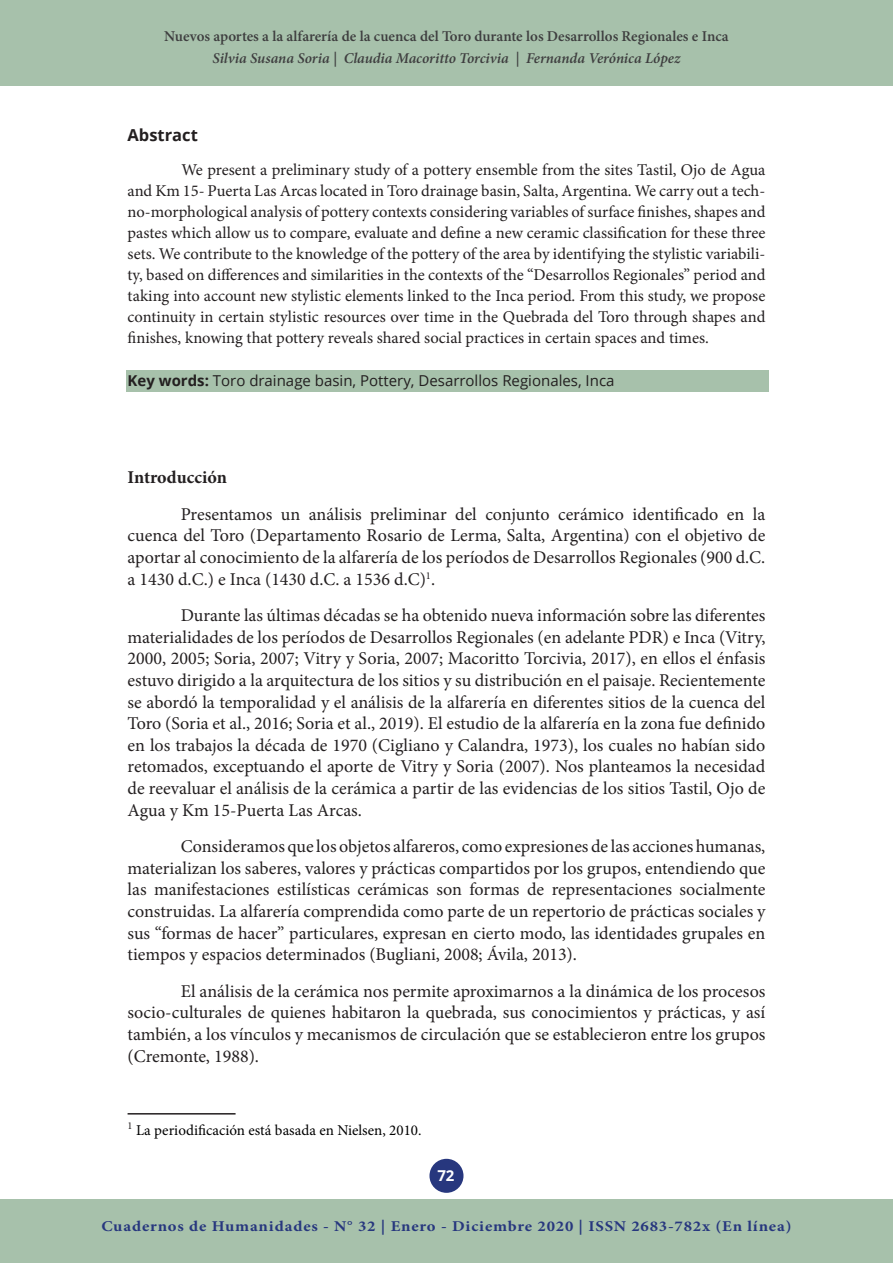
<style>
.page{position:relative;width:893px;height:1263px;background:#fff}
.page>*{position:absolute;margin:0;border:0;box-sizing:border-box;transform-origin:0 0}
.t1{font:18px/21.6px "Minion Pro";color:#231f20;text-align:justify}
.t2{font:700 18px "Minion Pro";letter-spacing:-.005em;color:#231f20}
.t3{font:16.5px/21px "Minion Pro";letter-spacing:-.005em;color:#231f20;text-align:justify}
.t4{font:700 16.5px "Open Sans";color:#231f20}
.t5{font:600 15px "Minion Pro";color:#3e3e3f}
.t6{font:700 15px "Minion Pro";letter-spacing:.05em;color:#27377e;scale:1.11 1}
.t7{font:italic 600 15px "Minion Pro";letter-spacing:-.005em;color:#3e3e3f}
.t8{font:15px "Open Sans";color:#231f20}
.t9{font:15px "Minion Pro";color:#000}
.t10{font:700 15px "Open Sans";color:#fff}
.s1{font-weight:700}
</style>
<div class="page">
<div style="left:429px;top:1159px;width:34px;height:34px;background:#27377e;border-radius:50%"></div>
<div style="left:0;top:0;width:893px;height:85px;background:#a7c1ab"></div>
<div style="left:0;top:1199px;width:893px;height:64px;background:#a7c1ab"></div>
<div style="left:126px;top:371px;width:642px;height:21px;background:#a7c1ab"></div>
<hr style="left:128px;top:1113px;width:108px;height:1px;background:#231f20">
<p class="t5" style="left:164px;top:26px;width:566px">Nuevos aportes a la alfarería de la cuenca del Toro durante los Desarrollos Regionales e Inca</p>
<p class="t7" style="left:213px;top:48px;width:469px">Silvia Susana Soria | Claudia Macoritto Torcivia | Fernanda Verónica López</p>
<p class="t4" style="left:128px;top:124px;width:72px">Abstract</p>
<p class="t3" style="left:128px;top:159px;width:639px;text-indent:54px">We present a preliminary study of a pottery ensemble from the sites Tastil, Ojo de Agua and Km 15- Puerta Las Arcas located in Toro drainage basin, Salta, Argentina. We carry out a tech&shy;no-morphological analysis of pottery contexts considering variables of surface finishes, shapes and pastes which allow us to compare, evaluate and define a new ceramic classification for these three sets. We contribute to the knowledge of the pottery of the area by identifying the stylistic variabili&shy;ty, based on differences and similarities in the contexts of the “Desarrollos Regionales” period and taking into account new stylistic elements linked to the Inca period. From this study, we propose continuity in certain stylistic resources over time in the Quebrada del Toro through shapes and finishes, knowing that pottery reveals shared social practices in certain spaces and times.</p>
<p class="t8" style="left:128px;top:371px;width:488px"><span class="s1">Key words:</span> Toro drainage basin, Pottery, Desarrollos Regionales, Inca</p>
<p class="t2" style="left:128px;top:465px;width:101px">Introducción</p>
<p class="t1" style="left:128px;top:503px;width:639px;text-indent:53px">Presentamos un análisis preliminar del conjunto cerámico identificado en la cuenca del Toro (Departamento Rosario de Lerma, Salta, Argentina) con el objetivo de aportar al conocimiento de la alfarería de los períodos de Desarrollos Regionales (900 d.C. a 1430 d.C.) e Inca (1430 d.C. a 1536 d.C)<sup>1</sup>.</p>
<p class="t1" style="left:128px;top:605px;width:639px;text-indent:53px">Durante las últimas décadas se ha obtenido nueva información sobre las diferentes materialidades de los períodos de Desarrollos Regionales (en adelante PDR) e Inca (Vitry, 2000, 2005; Soria, 2007; Vitry y Soria, 2007; Macoritto Torcivia, 2017), en ellos el énfasis estuvo dirigido a la arquitectura de los sitios y su distribución en el paisaje. Recientemente se abordó la temporalidad y el análisis de la alfarería en diferentes sitios de la cuenca del Toro (Soria et al., 2016; Soria et al., 2019). El estudio de la alfarería en la zona fue definido en los trabajos la década de 1970 (Cigliano y Calandra, 1973), los cuales no habían sido retomados, exceptuando el aporte de Vitry y Soria (2007). Nos planteamos la necesidad de reevaluar el análisis de la cerámica a partir de las evidencias de los sitios Tastil, Ojo de Agua y Km 15-Puerta Las Arcas.</p>
<p class="t1" style="left:128px;top:836px;width:640px;text-indent:53px">Consideramos que los objetos alfareros, como expresiones de las acciones humanas, materializan los saberes, valores y prácticas compartidos por los grupos, entendiendo que las manifestaciones estilísticas cerámicas son formas de representaciones socialmente construidas. La alfarería comprendida como parte de un repertorio de prácticas sociales y sus “formas de hacer” particulares, expresan en cierto modo, las identidades grupales en tiempos y espacios determinados (Bugliani, 2008; Ávila, 2013).</p>
<p class="t1" style="left:128px;top:980px;width:639px;text-indent:53px">El análisis de la cerámica nos permite aproximarnos a la dinámica de los procesos socio-culturales de quienes habitaron la quebrada, sus conocimientos y prácticas, y así también, a los vínculos y mecanismos de circulación que se establecieron entre los grupos (Cremonte, 1988).</p>
<p class="t9" style="left:128px;top:1120px;width:295px"><sup>1</sup> La periodificación está basada en Nielsen, 2010.</p>
<p class="t10" style="left:437px;top:1165px;width:19px">72</p>
<p class="t6" style="left:101px;top:1216px;width:623px">Cuadernos de Humanidades - N° 32 | Enero - Diciembre 2020 | ISSN 2683-782x (En línea)</p>
</div>
